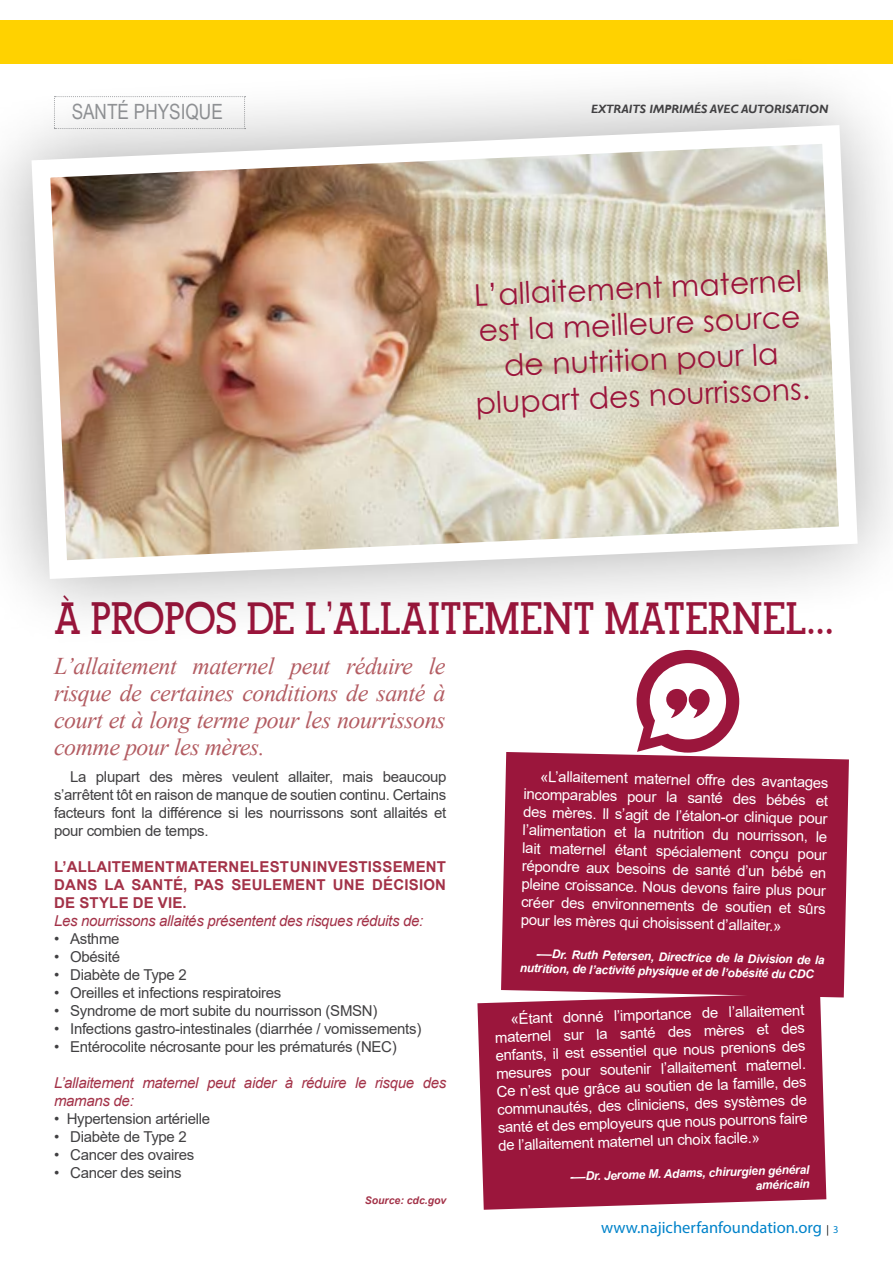
<style>
.page{position:relative;width:893px;height:1263px;background:#fff}
.page>*{position:absolute;margin:0;border:0;box-sizing:border-box;transform-origin:0 0}
.t1{font:700 44.25px "Alexandria FLF";letter-spacing:-.02em;color:#9b163c;scale:.9 1}
.t2{font:30px/36.2px "Century Gothic";color:#9b163c;text-align:center}
.t3{font:italic 24px/27px "Times New Roman";letter-spacing:-.02em;color:#b35c62;text-align:justify}
.t4{font:21px "Arial Narrow";color:#939598}
.t5{font:16.5px "Myriad Pro";color:#0083ca}
.t6{font:15px/18px "Arial";color:#fff;text-align:justify}
.t7{font:15px/18px "Arial";letter-spacing:-.02em;color:#414042;text-align:justify}
.t8{font:italic 15px/18px "Arial";letter-spacing:-.02em;color:#a33248}
.t9{font:700 15px/18px "Arial";letter-spacing:.015em;color:#a33248;text-align:justify}
.t10{font:italic 700 12px/14.2px "Arial";color:#fff}
.t11{font:italic 700 12px "Gill Sans";color:#414042}
.t12{font:italic 700 10.5px "Arial";color:#a33248}
.s1{font-size:10.5px;color:#000}
.s2{font-size:10.5px}
</style>
<div class="page">
<div style="left:0;top:21px;width:893px;height:43px;background:#ffd200"></div>
<svg style="left:0;top:88px;width:893px;height:562px"></svg>
<img style="left:22px;top:116px;width:845px;height:472px">
<div style="left:501px;top:752px;width:348px;height:245px;background:#9b163c"></div>
<div style="left:477px;top:993px;width:349px;height:217px;background:#9b163c"></div>
<svg style="left:637px;top:650px;width:102px;height:103px"></svg>
<h3 class="t4" style="left:72px;top:96px;width:150px">SANTÉ PHYSIQUE</h3>
<p class="t11" style="left:591px;top:102px;width:239px">EXTRAITS IMPRIMÉS AVEC AUTORISATION</p>
<h2 class="t2" style="left:469px;top:278px;width:336px;rotate:-3deg">L’allaitement maternel est la meilleure source de nutrition pour la plupart des nourrissons.</h2>
<h1 class="t1" style="left:54px;top:595px;width:868px">À PROPOS DE L’ALLAITEMENT MATERNEL…</h1>
<h3 class="t3" style="left:54px;top:651px;width:393px">L’allaitement maternel peut réduire le risque de certaines conditions de santé à court et à long terme pour les nourrissons comme pour les mères.</h3>
<p class="t7" style="left:54px;top:768px;width:394px;text-indent:16px">La plupart des mères veulent allaiter, mais beaucoup s’arrêtent tôt en raison de manque de soutien continu. Certains facteurs font la différence si les nourrissons sont allaités et pour combien de temps.</p>
<p class="t9" style="left:54px;top:858px;width:393px">L’ALLAITEMENT MATERNEL EST UN INVESTISSEMENT DANS LA SANTÉ, PAS SEULEMENT UNE DÉCISION DE STYLE DE VIE.</p>
<p class="t8" style="left:54px;top:912px;width:371px">Les nourrissons allaités présentent des risques réduits de:</p>
<p class="t7" style="left:54px;top:930px;width:67px">• Asthme</p>
<p class="t7" style="left:54px;top:948px;width:68px">• Obésité</p>
<p class="t7" style="left:54px;top:966px;width:134px">• Diabète de Type 2</p>
<p class="t7" style="left:54px;top:984px;width:229px">• Oreilles et infections respiratoires</p>
<p class="t7" style="left:54px;top:1002px;width:325px">• Syndrome de mort subite du nourrisson (SMSN)</p>
<p class="t7" style="left:54px;top:1020px;width:369px">• Infections gastro-intestinales (diarrhée / vomissements)</p>
<p class="t7" style="left:54px;top:1038px;width:344px">• Entérocolite nécrosante pour les prématurés (NEC)</p>
<p class="t8" style="left:54px;top:1074px;width:394px">L’allaitement maternel peut aider à réduire le risque des mamans de:</p>
<p class="t7" style="left:54px;top:1110px;width:158px">• Hypertension artérielle</p>
<p class="t7" style="left:54px;top:1128px;width:134px">• Diabète de Type 2</p>
<p class="t7" style="left:54px;top:1146px;width:142px">• Cancer des ovaires</p>
<p class="t7" style="left:54px;top:1164px;width:129px">• Cancer des seins</p>
<p class="t12" style="left:365px;top:1193px;width:83px">Source: cdc.gov</p>
<p class="t6" style="left:523px;top:767px;width:307px;text-indent:17px;rotate:1deg">«L’allaitement maternel off re des avantages incomparables pour la santé des bébés et des mères. Il s’agit de l’étalon-or clinique pour l’alimentation et la nutrition du nourrisson, le lait maternel étant spécialement conçu pour répondre aux besoins de santé d’un bébé en pleine croissance. Nous devons faire plus pour créer des environnements de soutien et sûrs pour les mères qui choisissent d’allaiter.»</p>
<p class="t10" style="left:520px;top:947px;width:306px;text-indent:16px;rotate:1deg">-—Dr. Ruth Petersen, Directrice de la Division de la nutrition, de l’activité physique et de l’obésité du CDC</p>
<p class="t6" style="left:494px;top:1011px;width:312px;text-indent:17px;rotate:-2deg">«Étant donné l’importance de l’allaitement maternel sur la santé des mères et des enfants, il est essentiel que nous prenions des mesures pour soutenir l’allaitement maternel.<br>Ce n’est que grâce au soutien de la famille, des communautés, des cliniciens, des systèmes de santé et des employeurs que nous pourrons faire de l’allaitement maternel un choix facile.»</p>
<p class="t10" style="left:570px;top:1170px;width:241px;line-height:14.7px;text-align:right;rotate:-2deg">-—Dr. Jerome M. Adams, chirurgien général américain</p>
<p class="t5" style="left:601px;top:1218px;width:239px">www.najicherfanfoundation.org <span class="s1">|</span> <span class="s2">3</span></p>
</div>
